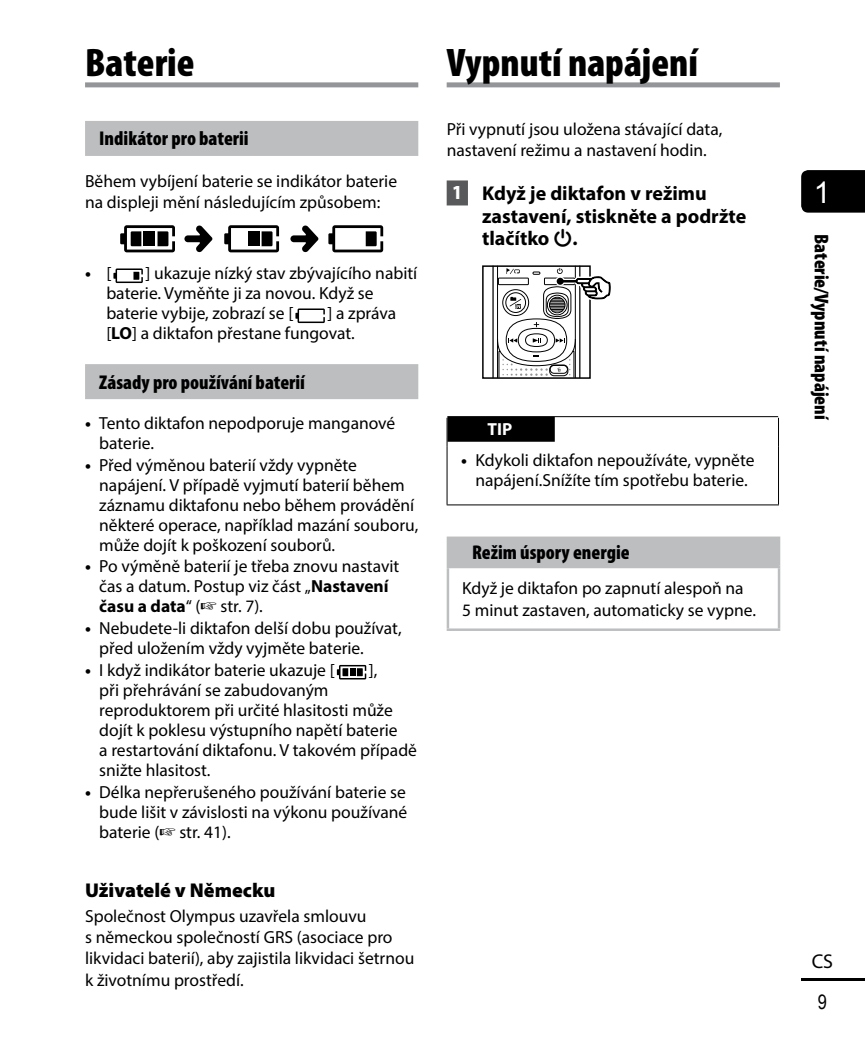
<style>
.page{position:relative;width:865px;height:1049px;background:#fff}
.page>*{position:absolute;margin:0;border:0;box-sizing:border-box;transform-origin:0 0}
.t1{font:900 condensed 40px "Myriad Pro";color:#000}
.t2{font:30px "Arial";color:#fff}
.t3{font:900 condensed 20px "Myriad Pro";color:#000}
.t4{font:700 20px/22.5px "Myriad Pro";color:#000}
.t5{font:900 20px "Myriad Pro";color:#000}
.t6{font:20px "Myriad Pro";color:#000}
.t7{font:20px "Arial Narrow";color:#000}
.t8{font:17.5px/20px "Myriad Pro";color:#000}
.t9{font:700 17.5px "Myriad Pro";color:#fff}
.t10{font:700 17.5px "Myriad Pro";color:#000}
.s1{font-weight:400}
.s2{font-weight:700}
.s3{font-weight:900;font-stretch:condensed;color:#fff}
.s4{font-family:"VR4";font-weight:400}
</style>
<div class="page">
<div style="left:801px;top:170px;width:64px;height:43px;background:#000"></div>
<hr style="left:801px;top:978px;width:64px;height:3px;background:#000">
<div style="left:85px;top:82px;width:333px;height:5px;background:#939598"></div>
<div style="left:446px;top:180px;width:22px;height:25px;background:#58595b"></div>
<div style="left:498px;top:278px;width:31px;height:7px;border:1px solid #000"></div>
<hr style="left:492px;top:266px;width:1px;height:112px;background:#000">
<hr style="left:579px;top:266px;width:1px;height:112px;background:#000">
<hr style="left:497px;top:266px;width:1px;height:112px;background:#000">
<hr style="left:575px;top:266px;width:1px;height:112px;background:#000">
<div style="left:505px;top:292px;width:21px;height:21px;border:1px solid #000;border-radius:50%"></div>
<div style="left:502px;top:289px;width:27px;height:27px;border:1px solid #000;border-radius:50%"></div>
<div style="left:518px;top:328px;width:37px;height:24px;border:1px solid #000;border-radius:50%"></div>
<div style="left:525px;top:333px;width:23px;height:14px;border:1px solid #000;border-radius:50%"></div>
<svg style="left:509px;top:297px;width:12px;height:12px"></svg>
<svg style="left:498px;top:338px;width:78px;height:38px"></svg>
<div style="left:482px;top:265px;width:108px;height:114px;border:2px solid #000"></div>
<svg style="left:506px;top:268px;width:13px;height:6px"></svg>
<svg style="left:532px;top:265px;width:79px;height:62px"></svg>
<svg style="left:446px;top:418px;width:1px;height:28px"></svg>
<svg style="left:778px;top:418px;width:1px;height:28px"></svg>
<hr style="left:446px;top:446px;width:1px;height:58px;background:#000">
<hr style="left:778px;top:446px;width:1px;height:58px;background:#000">
<hr style="left:446px;top:504px;width:333px;height:1px;background:#000">
<hr style="left:447px;top:416px;width:331px;height:1px;background:#000">
<div style="left:447px;top:417px;width:108px;height:25px;background:#000"></div>
<div style="left:448px;top:538px;width:331px;height:29px;background:#bcbec0"></div>
<hr style="left:446px;top:568px;width:3px;height:60px;background:#bcbec0">
<hr style="left:777px;top:568px;width:3px;height:60px;background:#bcbec0">
<hr style="left:446px;top:628px;width:334px;height:3px;background:#bcbec0">
<hr style="left:446px;top:536px;width:334px;height:3px;background:#bcbec0">
<hr style="left:446px;top:539px;width:3px;height:27px;background:#bcbec0">
<hr style="left:777px;top:539px;width:3px;height:27px;background:#bcbec0">
<hr style="left:446px;top:566px;width:334px;height:2px;background:#bcbec0">
<div style="left:446px;top:82px;width:334px;height:5px;background:#939598"></div>
<div style="left:85px;top:121px;width:333px;height:35px;background:#bcbec0"></div>
<div style="left:85px;top:364px;width:333px;height:35px;background:#bcbec0"></div>
<svg style="left:184px;top:225px;width:28px;height:27px"></svg>
<svg style="left:328px;top:225px;width:55px;height:27px"></svg>
<svg style="left:224px;top:225px;width:55px;height:27px"></svg>
<svg style="left:120px;top:225px;width:55px;height:27px"></svg>
<svg style="left:290px;top:225px;width:28px;height:27px"></svg>
<svg style="left:113px;top:268px;width:30px;height:15px"></svg>
<svg style="left:295px;top:308px;width:30px;height:15px"></svg>
<svg style="left:337px;top:665px;width:29px;height:14px"></svg>
<h1 class="t1" style="left:85px;top:37px;width:111px">Baterie</h1>
<p class="t3" style="left:99px;top:126px;width:151px">Indikátor pro baterii</p>
<p class="t8" style="left:85px;top:170px;width:313px;line-height:21.2px">Během vybíjení baterie se indikátor baterie na displeji mění následujícím způsobem:</p>
<p class="t8" style="left:106px;top:263px;width:312px;text-indent:39px">] ukazuje nízký stav zbývajícího nabití baterie. Vyměňte ji za novou. Když se baterie vybije, zobrazí se [</p>
<p class="t10" style="left:85px;top:262px;width:28px">• <span class="s1">[</span></p>
<p class="t8" style="left:106px;top:303px;width:291px;text-indent:221px">] a zpráva [<span class="s2">LO</span>] a diktafon přestane fungovat.</p>
<p class="t3" style="left:99px;top:369px;width:207px">Zásady pro používání baterií</p>
<p class="t8" style="left:99px;top:413px;width:297px;text-indent:-14px"><span class="s2">•</span> Tento diktafon nepodporuje manganové baterie.</p>
<p class="t8" style="left:99px;top:454px;width:320px;text-indent:-14px"><span class="s2">•</span> Před výměnou baterií vždy vypněte napájení. V případě vyjmutí baterií během záznamu diktafonu nebo během provádění některé operace, například mazání souboru, může dojít k poškození souborů.</p>
<p class="t8" style="left:99px;top:556px;width:301px;text-indent:-14px"><span class="s2">•</span> Po výměně baterií je třeba znovu nastavit čas a datum. Postup viz část „<span class="s2">Nastavení času a data</span>“ (☞ str. 7).</p>
<p class="t8" style="left:99px;top:618px;width:304px;text-indent:-14px"><span class="s2">•</span> Nebudete-li diktafon delší dobu používat, před uložením vždy vyjměte baterie.</p>
<p class="t8" style="left:85px;top:660px;width:251px"><span class="s2">•</span> I když indikátor baterie ukazuje [</p>
<p class="t8" style="left:369px;top:660px;width:10px">],</p>
<p class="t8" style="left:99px;top:680px;width:319px">při přehrávání se zabudovaným reproduktorem při určité hlasitosti může dojít k poklesu výstupního napětí baterie<br>a restartování diktafonu. V takovém případě snižte hlasitost.</p>
<p class="t8" style="left:99px;top:781px;width:309px;text-align:justify;text-indent:-14px"><span class="s2">•</span> Délka nepřerušeného používání baterie se bude lišit v závislosti na výkonu používané baterie (☞ str. 41).</p>
<p class="t5" style="left:85px;top:877px;width:192px">Uživatelé v Německu</p>
<p class="t8" style="left:85px;top:905px;width:331px;line-height:21.2px">Společnost Olympus uzavřela smlouvu<br>s německou společností GRS (asociace pro likvidaci baterií), aby zajistila likvidaci šetrnou k životnímu prostředí.</p>
<h1 class="t1" style="left:446px;top:37px;width:253px">Vypnutí napájení</h1>
<p class="t8" style="left:446px;top:118px;width:277px;line-height:21.2px">Při vypnutí jsou uložena stávající data, nastavení režimu a nastavení hodin.</p>
<p class="t4" style="left:482px;top:181px;width:265px;text-indent:-29px"><span class="s3">1</span> Když je diktafon v režimu zastavení, stiskněte a podržte tlačítko <span class="s4">o</span>.</p>
<p class="t9" style="left:487px;top:418px;width:26px">TIP</p>
<p class="t8" style="left:461px;top:450px;width:295px;text-align:center"><span class="s2">•</span> Kdykoli diktafon nepoužíváte, vypněte napájení.Snížíte tím spotřebu baterie.</p>
<p class="t3" style="left:472px;top:539px;width:159px">Režim úspory energie</p>
<p class="t8" style="left:462px;top:577px;width:295px;line-height:21.2px">Když je diktafon po zapnutí alespoň na<br>5 minut zastaven, automaticky se vypne.</p>
<h2 class="t2" style="left:814px;top:173px;width:18px">1</h2>
<p class="t3" style="left:834px;top:234px;width:188px;rotate:90deg">Baterie/Vypnutí napájení</p>
<p class="t6" style="left:811px;top:948px;width:23px">CS</p>
<p class="t7" style="left:817px;top:988px;width:11px">9</p>
</div>
